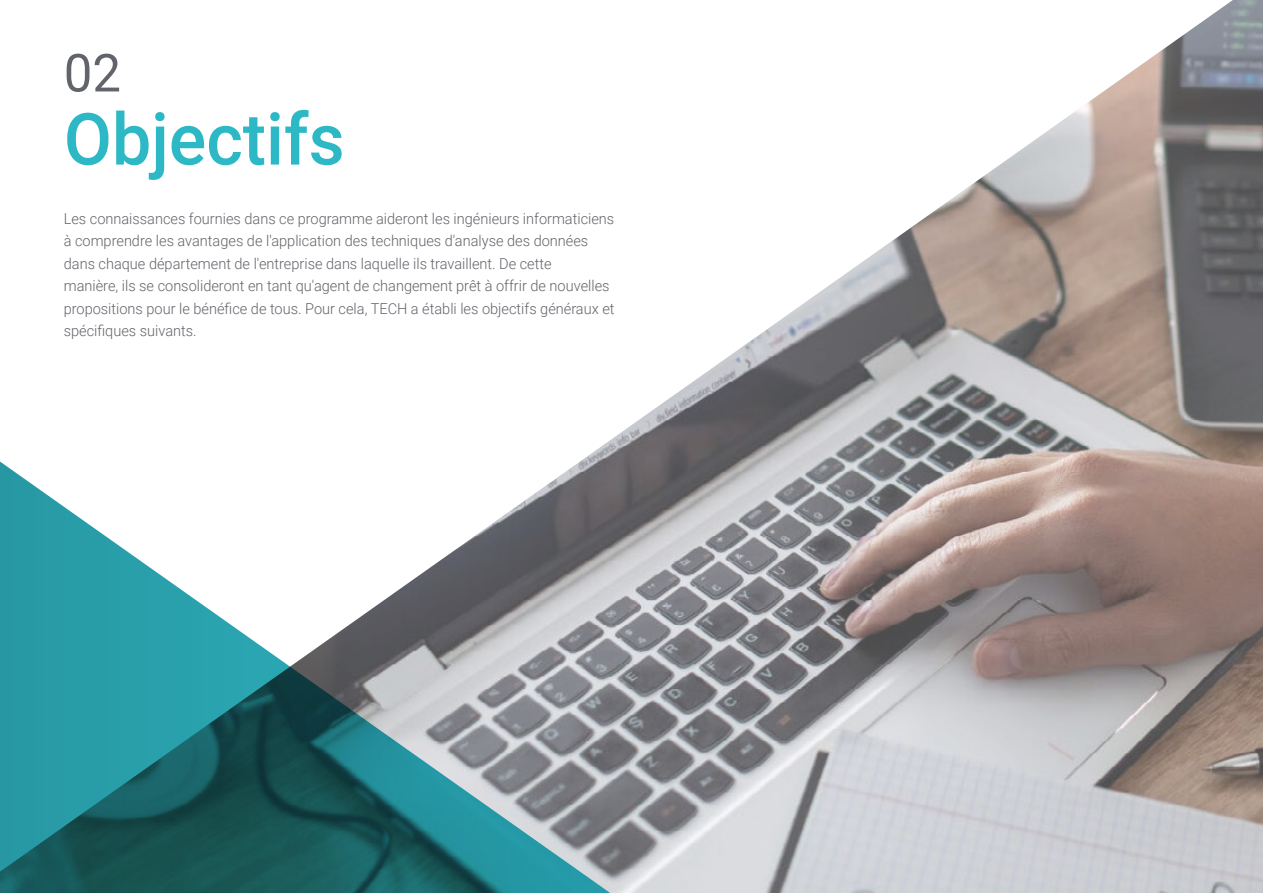
<style>
.page{position:relative;width:1263px;height:893px;background:#fff}
.page>*{position:absolute;margin:0;border:0;box-sizing:border-box;transform-origin:0 0}
.t1{font:500 72px "Roboto";color:#2db8c5}
.t2{font:52.5px "Roboto";color:#61646a}
.t3{font:300 15px/22.5px "Roboto";color:#61646a}
</style>
<div class="page">
<img style="left:602px;top:0;width:661px;height:893px">
<svg style="left:0;top:446px;width:640px;height:447px"></svg>
<h2 class="t2" style="left:64px;top:36px;width:59px">02</h2>
<h1 class="t1" style="left:64px;top:89px;width:282px">Objectifs</h1>
<p class="t3" style="left:64px;top:207px;width:552px">Les connaissances fournies dans ce programme aideront les ingénieurs informaticiens à comprendre les avantages de l'application des techniques d'analyse des données dans chaque département de l'entreprise dans laquelle ils travaillent. De cette<br>manière, ils se consolideront en tant qu'agent de changement prêt à offrir de nouvelles propositions pour le bénéfice de tous. Pour cela, TECH a établi les objectifs généraux et spécifiques suivants.</p>
</div>
